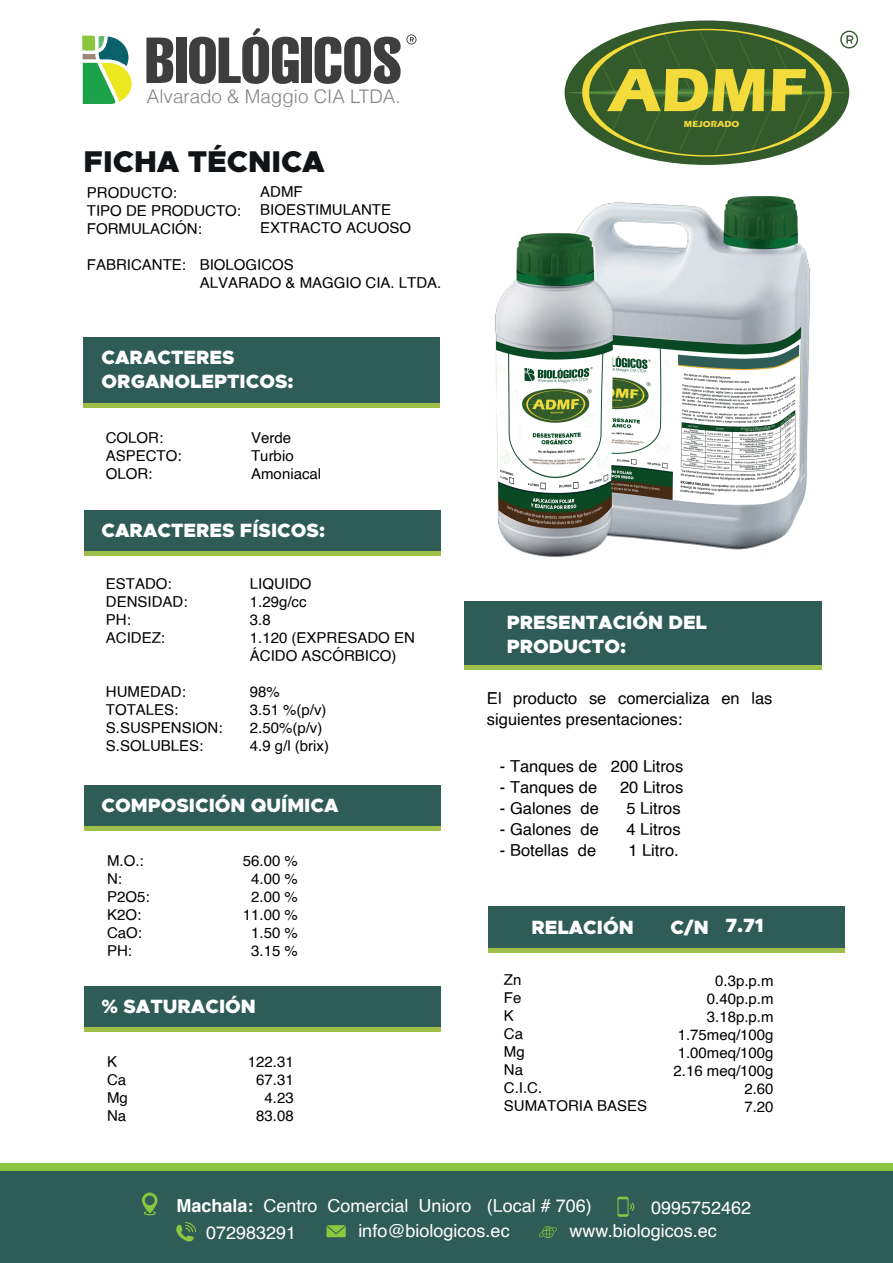
<style>
.page{position:relative;width:893px;height:1263px;background:#fff}
.page>*{position:absolute;margin:0;border:0;box-sizing:border-box;transform-origin:0 0}
.t1{font:700 63.3px "Eras ITC";color:#f2db3b}
.t2{font:900 30.15px "Metropolis";color:#111416}
.t3{font:900 19.35px/23.1px "Metropolis";color:#fff}
.t4{font:300 18.75px "Helvetica";color:#808285}
.t5{font:18px "Helvetica";color:#fff}
.t6{font:16.5px/21px "Helvetica";color:#000001}
.t7{font:15px/18px "Helvetica";color:#000001}
.t8{font:700 9px "Eras ITC";color:#f2db3b}
.s1{font-weight:700}
</style>
<div class="page">
<div style="left:464px;top:601px;width:357px;height:66px;background:#2f5c56"></div>
<div style="left:84px;top:337px;width:356px;height:66px;background:#2f5c56"></div>
<div style="left:84px;top:510px;width:356px;height:43px;background:#2f5c56"></div>
<div style="left:84px;top:785px;width:356px;height:42px;background:#2f5c56"></div>
<div style="left:488px;top:906px;width:356px;height:43px;background:#2f5c56"></div>
<svg style="left:146px;top:38px;width:27px;height:45px"></svg>
<div style="left:176px;top:38px;width:10px;height:45px;background:#3e3e3f"></div>
<svg style="left:189px;top:28px;width:110px;height:56px"></svg>
<div style="left:301px;top:38px;width:11px;height:45px;background:#3e3e3f"></div>
<svg style="left:315px;top:34px;width:101px;height:50px"></svg>
<svg style="left:82px;top:36px;width:50px;height:68px"></svg>
<div style="left:464px;top:665px;width:357px;height:5px;background:#9ec048"></div>
<div style="left:84px;top:551px;width:356px;height:5px;background:#9ec048"></div>
<div style="left:84px;top:826px;width:356px;height:5px;background:#9ec048"></div>
<div style="left:84px;top:986px;width:356px;height:42px;background:#2f5c56"></div>
<div style="left:84px;top:1027px;width:356px;height:5px;background:#9ec048"></div>
<hr style="left:488px;top:948px;width:356px;height:4px;background:#9ec048">
<div style="left:84px;top:403px;width:356px;height:5px;background:#9ec048"></div>
<div style="left:0;top:1163px;width:893px;height:8px;background:#8bc63e"></div>
<div style="left:0;top:1171px;width:893px;height:92px;background:#2f5c56"></div>
<svg style="left:142px;top:1192px;width:16px;height:23px"></svg>
<svg style="left:617px;top:1197px;width:17px;height:20px"></svg>
<svg style="left:176px;top:1222px;width:20px;height:19px"></svg>
<svg style="left:326px;top:1225px;width:20px;height:12px"></svg>
<svg style="left:539px;top:1226px;width:18px;height:12px"></svg>
<img style="left:495px;top:196px;width:315px;height:361px">
<div style="left:565px;top:20px;width:284px;height:145px;background:#325a2a;border-radius:50%"></div>
<svg style="left:565px;top:29px;width:293px;height:128px"></svg>
<p class="t4" style="left:147px;top:85px;width:255px">Alvarado &amp; Maggio CIA LTDA.</p>
<h2 class="t2" style="left:83px;top:142px;width:243px">FICHA TÉCNICA</h2>
<p class="t7" style="left:87px;top:184px;width:156px">PRODUCTO:<br>TIPO DE PRODUCTO:<br>FORMULACIÓN:</p>
<p class="t7" style="left:87px;top:256px;width:101px">FABRICANTE:</p>
<p class="t7" style="left:260px;top:183px;width:152px">ADMF<br>BIOESTIMULANTE<br>EXTRACTO ACUOSO</p>
<p class="t7" style="left:200px;top:256px;width:243px">BIOLOGICOS<br>ALVARADO &amp; MAGGIO CIA. LTDA.</p>
<p class="t3" style="left:102px;top:346px;width:194px">CARACTERES<br>ORGANOLEPTICOS:</p>
<p class="t7" style="left:106px;top:429px;width:77px">COLOR:<br>ASPECTO:<br>OLOR:</p>
<p class="t7" style="left:251px;top:429px;width:72px">Verde<br>Turbio<br>Amoniacal</p>
<p class="t3" style="left:102px;top:519px;width:225px">CARACTERES FÍSICOS:</p>
<p class="t7" style="left:106px;top:575px;width:83px">ESTADO:<br>DENSIDAD:<br>PH:<br>ACIDEZ:</p>
<p class="t7" style="left:106px;top:683px;width:118px">HUMEDAD:<br>TOTALES:<br>S.SUSPENSION:<br>S.SOLUBLES:</p>
<p class="t7" style="left:250px;top:575px;width:167px">LIQUIDO<br>1.29g/cc<br>3.8<br>1.120 (EXPRESADO EN<br>ÁCIDO ASCÓRBICO)</p>
<p class="t7" style="left:250px;top:683px;width:81px">98%<br>3.51 %(p/v)<br>2.50%(p/v)<br>4.9 g/l (brix)</p>
<p class="t3" style="left:102px;top:794px;width:239px">COMPOSICIÓN QUÍMICA</p>
<p class="t7" style="left:107px;top:852px;width:44px">M.O.:<br>N:<br>P2O5:<br>K2O:<br>CaO:<br>PH:</p>
<p class="t7" style="left:243px;top:852px;width:57px;text-align:center">56.00 %<br>4.00 %<br>2.00 %<br>11.00 %<br>1.50 %<br>3.15 %</p>
<p class="t3" style="left:102px;top:995px;width:156px">% SATURACIÓN</p>
<p class="t7" style="left:107px;top:1053px;width:22px">K<br>Ca<br>Mg<br>Na</p>
<p class="t7" style="left:248px;top:1053px;width:47px;text-align:right">122.31<br>67.31<br>4.23<br>83.08</p>
<h1 class="t1" style="left:609px;top:54px;width:199px">ADMF</h1>
<p class="t8" style="left:684px;top:118px;width:57px">MEJORADO</p>
<p class="t3" style="left:507px;top:611px;width:202px">PRESENTACIÓN DEL<br>PRODUCTO:</p>
<p class="t6" style="left:487px;top:688px;width:287px">El producto se comercializa en las siguientes presentaciones:</p>
<p class="t6" style="left:500px;top:756px;width:185px">- Tanques de 200 Litros</p>
<p class="t6" style="left:500px;top:777px;width:99px">- Tanques de</p>
<p class="t6" style="left:620px;top:777px;width:65px">20 Litros</p>
<p class="t6" style="left:500px;top:798px;width:101px">- Galones de</p>
<p class="t6" style="left:626px;top:798px;width:56px">5 Litros</p>
<p class="t6" style="left:500px;top:819px;width:101px">- Galones de</p>
<p class="t6" style="left:626px;top:819px;width:56px">4 Litros</p>
<p class="t6" style="left:500px;top:840px;width:98px">- Botellas de</p>
<p class="t6" style="left:628px;top:840px;width:52px">1 Litro.</p>
<p class="t3" style="left:531px;top:915px;width:104px">RELACIÓN</p>
<p class="t3" style="left:670px;top:915px;width:40px">C/N</p>
<p class="t3" style="left:725px;top:914px;width:40px">7.71</p>
<p class="t7" style="left:504px;top:971px;width:145px">Zn<br>Fe<br>K<br>Ca<br>Mg<br>Na<br>C.I.C.<br>SUMATORIA BASES</p>
<p class="t7" style="left:673px;top:972px;width:102px;text-align:right">0.3p.p.m<br>0.40p.p.m<br>3.18p.p.m<br>1.75meq/100g<br>1.00meq/100g<br>2.16 meq/100g<br>2.60<br>7.20</p>
<p class="t5" style="left:177px;top:1192px;width:417px"><span class="s1">Machala:</span> Centro Comercial Unioro (Local # 706)</p>
<p class="t5" style="left:651px;top:1194px;width:102px">0995752462</p>
<p class="t5" style="left:206px;top:1219px;width:92px">072983291</p>
<p class="t5" style="left:358px;top:1217px;width:153px">info@biologicos.ec</p>
<p class="t5" style="left:570px;top:1217px;width:149px">www.biologicos.ec</p>
</div>
